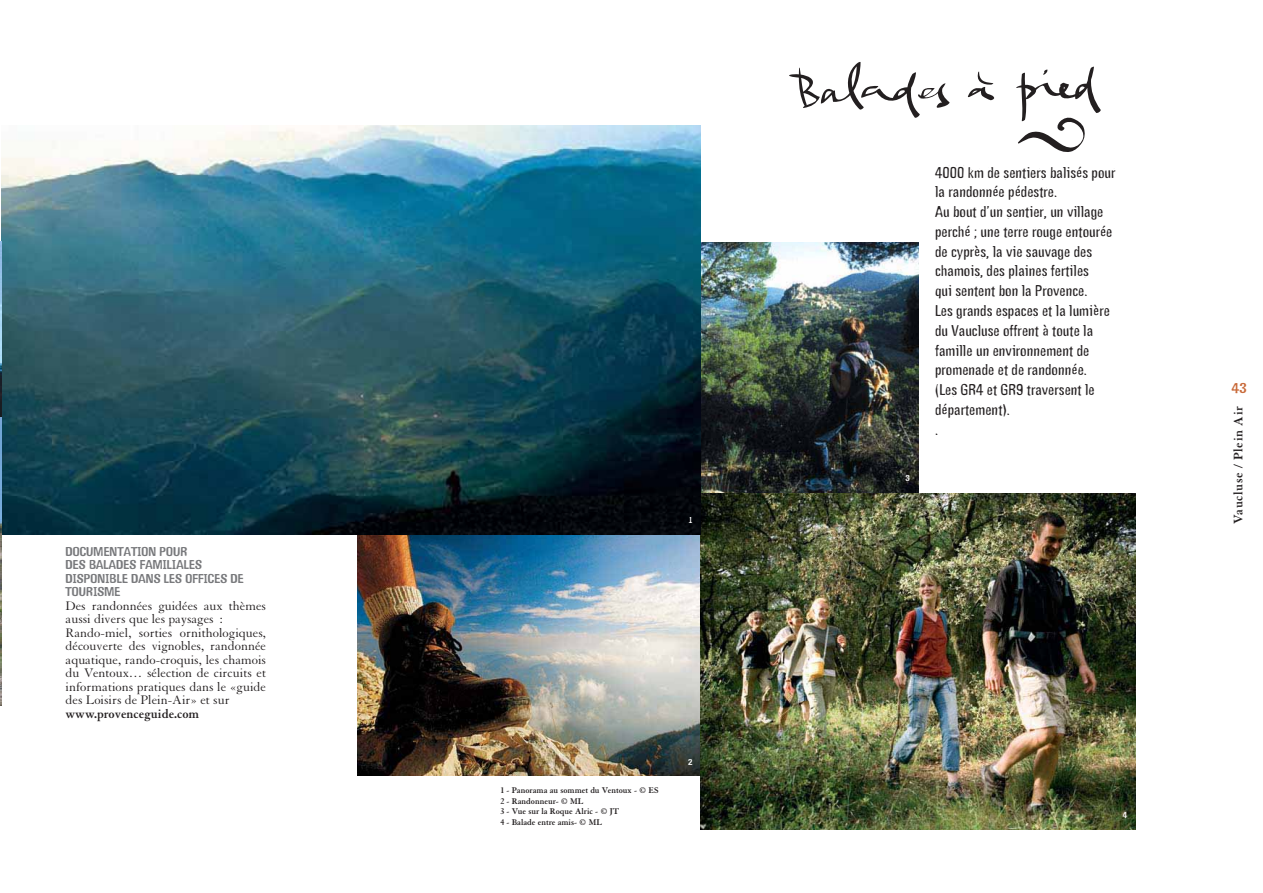
<style>
.page{position:relative;width:1263px;height:893px;background:#fff}
.page>*{position:absolute;margin:0;border:0;box-sizing:border-box;transform-origin:0 0}
.t1{font:16.5px/19.8px "Gagamond";color:#231f20}
.t2{font:700 15px "Gagamond";color:#c96b3b}
.t3{font:13.5px/13.5px "Granjon";color:#231f20}
.t4{font:700 13.5px/13.5px "Gagamond";color:#77787b}
.t5{font:700 13.5px "Granjon";color:#231f20}
.t6{font:700 13.5px "Granjon";letter-spacing:.045em;color:#231f20}
.t7{font:700 9px/10.8px "Granjon";color:#231f20}
.t8{font:700 9px "Gagamond";color:#fff}
</style>
<div class="page">
<svg style="left:789px;top:62px;width:312px;height:90px"></svg>
<img style="left:358px;top:535px;width:342px;height:241px">
<img style="left:701px;top:243px;width:217px;height:250px">
<img style="left:700px;top:493px;width:436px;height:336px">
<img style="left:2px;top:125px;width:699px;height:410px">
<img style="left:1px;top:417px;width:1px;height:288px">
<img style="left:1px;top:241px;width:1px;height:176px">
<p class="t4" style="left:66px;top:546px;width:180px">DOCUMENTATION POUR<br>DES BALADES FAMILIALES<br>DISPONIBLE DANS LES OFFICES DE<br>TOURISME</p>
<p class="t3" style="left:66px;top:600px;width:202px">Des randonnées guidées aux thèmes aussi divers que les paysages :<br>Rando-miel, sorties ornithologiques, découverte des vignobles, randonnée aquatique, rando-croquis, les chamois du Ventoux… sélection de circuits et informations pratiques dans le «guide des Loisirs de Plein-Air» et sur</p>
<p class="t5" style="left:66px;top:708px;width:135px">www.provenceguide.com</p>
<p class="t8" style="left:688px;top:517px;width:6px">1</p>
<p class="t7" style="left:500px;top:785px;width:160px">1 - Panorama au sommet du Ventoux - © ES<br>2 - Randonneur- © ML<br>3 - Vue sur la Roque Alric - © JT<br>4 - Balade entre amis- © ML</p>
<p class="t8" style="left:688px;top:759px;width:6px">2</p>
<p class="t8" style="left:905px;top:475px;width:6px">3</p>
<p class="t1" style="left:935px;top:164px;width:182px">4000 km de sentiers balisés pour la randonnée pédestre.<br>Au bout d’un sentier, un village perché ; une terre rouge entourée de cyprès, la vie sauvage des chamois, des plaines fertiles<br>qui sentent bon la Provence.<br>Les grands espaces et la lumière du Vaucluse offrent à toute la famille un environnement de promenade et de randonnée.<br>(Les GR4 et GR9 traversent le département).<br>.</p>
<p class="t2" style="left:1232px;top:383px;width:17px">43</p>
<p class="t6" style="left:1233px;top:524px;width:120px;rotate:-90deg">Vaucluse / Plein Air</p>
<p class="t8" style="left:1123px;top:812px;width:6px">4</p>
</div>
